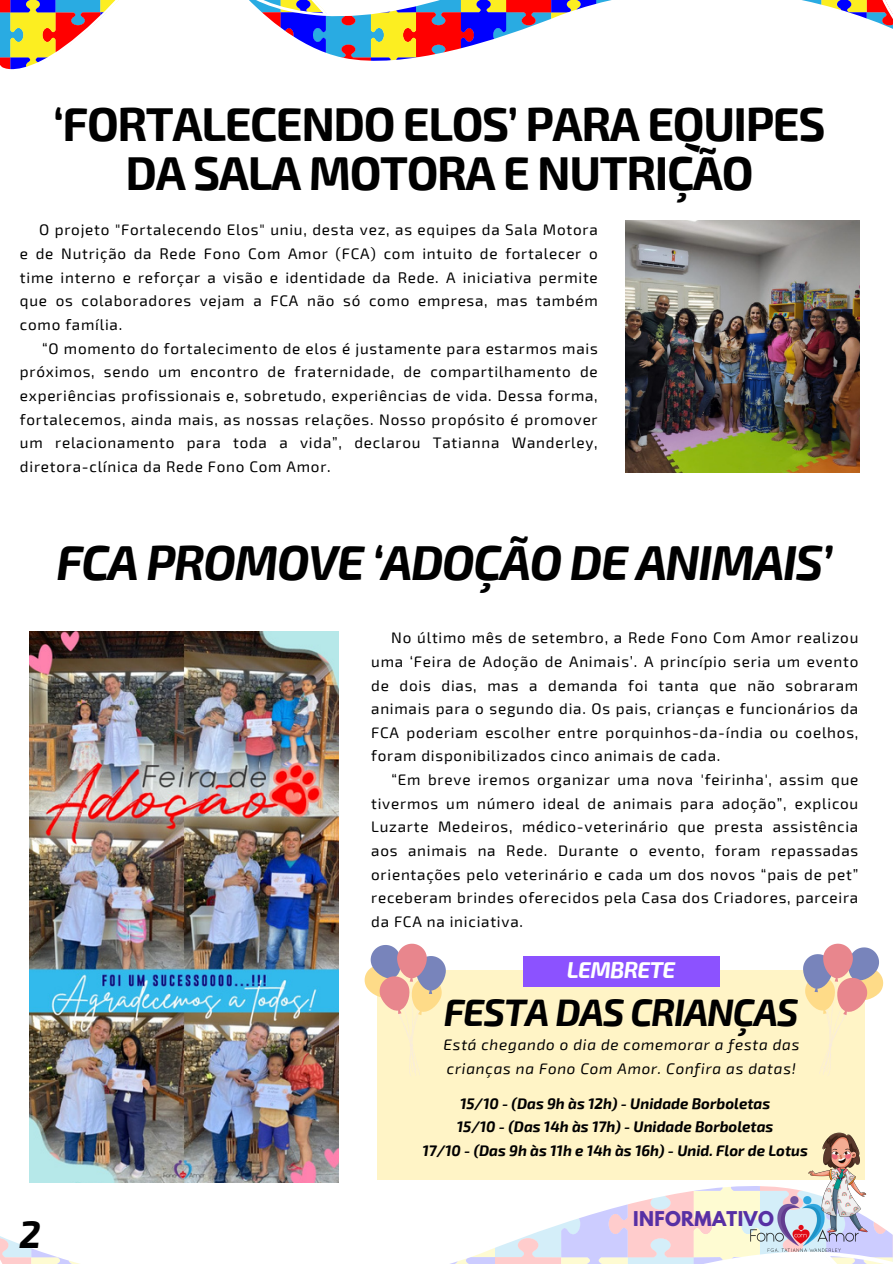
<style>
.page{position:relative;width:893px;height:1264px;background:#fff}
.page>*{position:absolute;margin:0;border:0;box-sizing:border-box;transform-origin:0 0}
.t1{font:italic 700 48px "Exo 2";letter-spacing:-.03em;color:#000}
.t2{font:700 46.5px "Exo 2";letter-spacing:-.03em;color:#000}
.t3{font:italic 700 37.5px "Exo 2";letter-spacing:-.03em;color:#000}
.t4{font:italic 700 22.5px "Exo 2";letter-spacing:-.03em;color:#fff}
.t5{font:700 18px "League Spartan";letter-spacing:.02em;color:#5730a4}
.t6{font:15.3px/23.7px "Exo 2";letter-spacing:.05em;color:#000;text-align:justify}
.t7{font:italic 15.3px/23.7px "Exo 2";letter-spacing:.05em;color:#000}
.t8{font:italic 700 15px "Exo 2";color:#000}
</style>
<div class="page">
<svg style="left:0;top:0;width:892px;height:70px"></svg>
<div style="left:377px;top:969px;width:488px;height:210px;background:#fff4c6"></div>
<svg style="left:0;top:1169px;width:892px;height:94px"></svg>
<img style="left:745px;top:1182px;width:118px;height:81px">
<img style="left:790px;top:1132px;width:102px;height:102px">
<img style="left:625px;top:220px;width:234px;height:252px">
<img style="left:30px;top:631px;width:308px;height:551px">
<div style="left:523px;top:956px;width:196px;height:30px;background:#8c52ff"></div>
<svg style="left:364px;top:943px;width:85px;height:133px"></svg>
<svg style="left:793px;top:943px;width:91px;height:132px"></svg>
<p class="t2" style="left:54px;top:94px;width:773px">‘FORTALECENDO ELOS’ PARA EQUIPES</p>
<p class="t2" style="left:125px;top:143px;width:629px">DA SALA MOTORA E NUTRIÇÃO</p>
<p class="t6" style="left:20px;top:217px;width:579px;text-indent:19px">O projeto "Fortalecendo Elos" uniu, desta vez, as equipes da Sala Motora e de Nutrição da Rede Fono Com Amor (FCA) com intuito de fortalecer o time interno e reforçar a visão e identidade da Rede. A iniciativa permite que os colaboradores vejam a FCA não só como empresa, mas também como família.</p>
<p class="t6" style="left:20px;top:336px;width:579px;text-indent:22px">“O momento do fortalecimento de elos é justamente para estarmos mais próximos, sendo um encontro de fraternidade, de compartilhamento de experiências profissionais e, sobretudo, experiências de vida. Dessa forma, fortalecemos, ainda mais, as nossas relações. Nosso propósito é promover um relacionamento para toda a vida”, declarou Tatianna Wanderley, diretora-clínica da Rede Fono Com Amor.</p>
<p class="t1" style="left:56px;top:532px;width:777px">FCA PROMOVE ‘ADOÇÃO DE ANIMAIS’</p>
<p class="t6" style="left:371px;top:625px;width:488px;text-indent:20px">No último mês de setembro, a Rede Fono Com Amor realizou uma ‘Feira de Adoção de Animais’. A princípio seria um evento de dois dias, mas a demanda foi tanta que não sobraram animais para o segundo dia. Os pais, crianças e funcionários da FCA poderiam escolher entre porquinhos-da-índia ou coelhos, foram disponibilizados cinco animais de cada.</p>
<p class="t6" style="left:371px;top:767px;width:488px;text-indent:20px">“Em breve iremos organizar uma nova 'feirinha', assim que tivermos um número ideal de animais para adoção”, explicou Luzarte Medeiros, médico-veterinário que presta assistência aos animais na Rede. Durante o evento, foram repassadas orientações pelo veterinário e cada um dos novos “pais de pet” receberam brindes oferecidos pela Casa dos Criadores, parceira da FCA na iniciativa.</p>
<p class="t4" style="left:567px;top:955px;width:110px">LEMBRETE</p>
<p class="t3" style="left:443px;top:988px;width:356px">FESTA DAS CRIANÇAS</p>
<p class="t7" style="left:443px;top:1032px;width:357px">Está chegando o dia de comemorar a festa das crianças na Fono Com Amor. Confira as datas!</p>
<p class="t3" style="left:19px;top:1209px;width:23px">2</p>
<p class="t8" style="left:460px;top:1093px;width:312px">15/10 - (Das 9h às 12h) - Unidade Borboletas</p>
<p class="t8" style="left:457px;top:1117px;width:318px">15/10 - (Das 14h às 17h) - Unidade Borboletas</p>
<p class="t8" style="left:422px;top:1140px;width:387px">17/10 - (Das 9h às 11h e 14h às 16h) - Unid. Flor de Lotus</p>
<p class="t5" style="left:633px;top:1209px;width:142px">INFORMATIVO</p>
</div>
